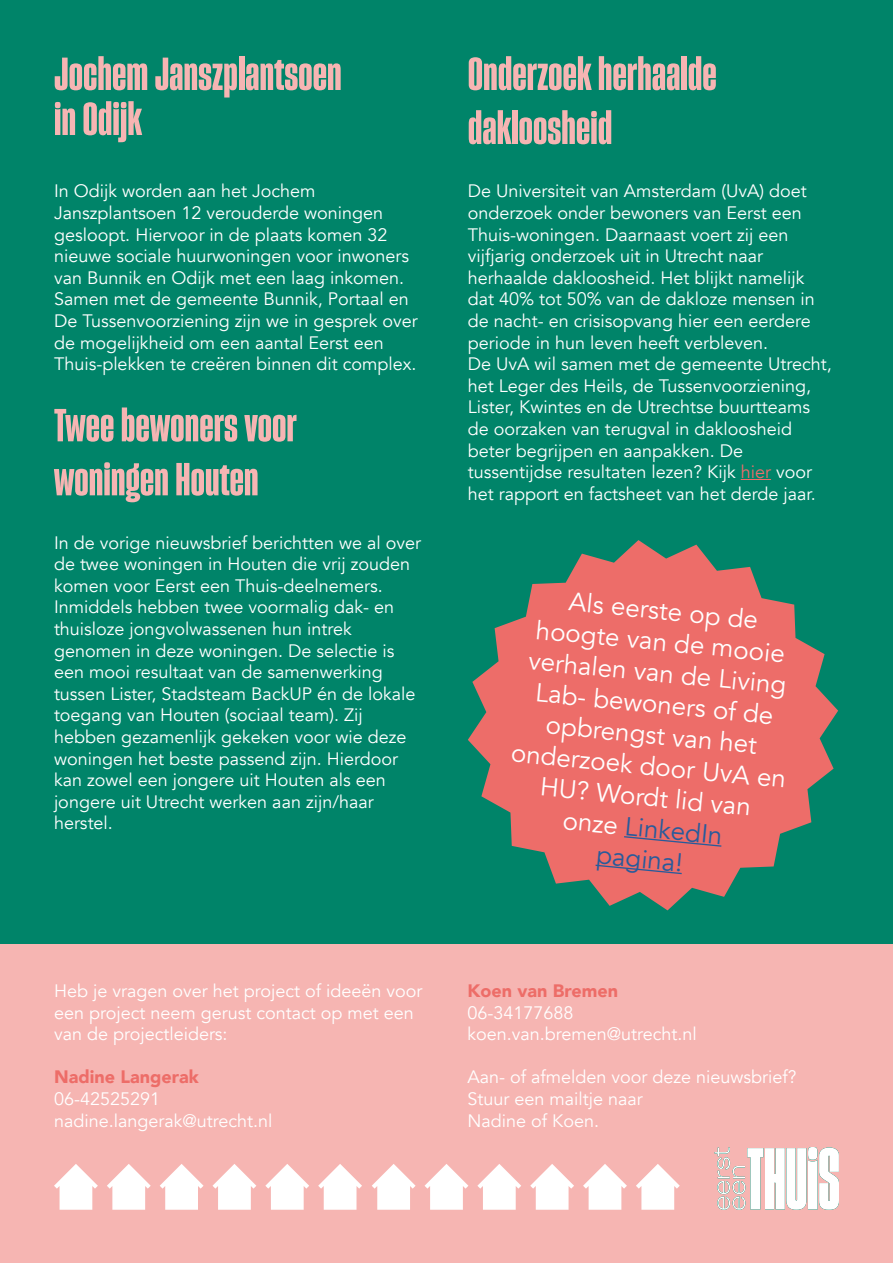
<style>
.page{position:relative;width:893px;height:1263px;background:#fff}
.page>*{position:absolute;margin:0;border:0;box-sizing:border-box;transform-origin:0 0}
.t1{font:45px/54px "Sharp Grotesk Bold 11";color:#f6b5b3;scale:1.12 1}
.t2{font:25.95px/31.2px "Avenir";color:#fff;text-align:center}
.t3{font:18px/21.6px "Avenir";color:#fff}
.t4{font:900 18px "Avenir";color:#ed6d68}
.s1{color:#ed6d6a}
.s2{color:#275b9b}
</style>
<div class="page">
<div style="left:0;top:0;width:893px;height:1261px;background:#008469"></div>
<svg style="left:468px;top:540px;width:370px;height:370px;fill:#ed6d69"></svg>
<svg style="left:623px;top:835px;width:100px;height:12px"></svg>
<svg style="left:594px;top:864px;width:89px;height:11px"></svg>
<hr style="left:741px;top:479px;width:30px;height:1px;background:#ed6d6a">
<div style="left:0;top:944px;width:893px;height:319px;background:#f6b5b2"></div>
<svg style="left:107px;top:1164px;width:44px;height:46px"></svg>
<svg style="left:160px;top:1164px;width:44px;height:46px"></svg>
<svg style="left:265px;top:1164px;width:44px;height:46px"></svg>
<svg style="left:318px;top:1164px;width:44px;height:46px"></svg>
<svg style="left:212px;top:1164px;width:44px;height:46px"></svg>
<svg style="left:425px;top:1164px;width:43px;height:46px"></svg>
<svg style="left:477px;top:1164px;width:44px;height:46px"></svg>
<svg style="left:372px;top:1164px;width:44px;height:46px"></svg>
<svg style="left:583px;top:1164px;width:44px;height:46px"></svg>
<svg style="left:636px;top:1164px;width:44px;height:46px"></svg>
<svg style="left:530px;top:1164px;width:44px;height:46px"></svg>
<svg style="left:715px;top:1147px;width:124px;height:63px"></svg>
<svg style="left:54px;top:1164px;width:44px;height:46px"></svg>
<h1 class="t1" style="left:54px;top:51px;width:258px;line-height:45px">Jochem Janszplantsoen in Odijk</h1>
<p class="t3" style="left:54px;top:181px;width:365px">In Odijk worden aan het Jochem Janszplantsoen 12 verouderde woningen gesloopt. Hiervoor in de plaats komen 32 nieuwe sociale huurwoningen voor inwoners van Bunnik en Odijk met een laag inkomen.<br>Samen met de gemeente Bunnik, Portaal en De Tussenvoorziening zijn we in gesprek over de mogelijkheid om een aantal Eerst een Thuis-plekken te creëren binnen dit complex.</p>
<h1 class="t1" style="left:54px;top:397px;width:218px">Twee bewoners voor woningen Houten</h1>
<p class="t3" style="left:54px;top:532px;width:369px">In de vorige nieuwsbrief berichtten we al over de twee woningen in Houten die vrij zouden komen voor Eerst een Thuis-deelnemers.<br>Inmiddels hebben twee voormalig dak- en thuisloze jongvolwassenen hun intrek genomen in deze woningen. De selectie is een mooi resultaat van de samenwerking tussen Lister, Stadsteam BackUP én de lokale toegang van Houten (sociaal team). Zij hebben gezamenlijk gekeken voor wie deze woningen het beste passend zijn. Hierdoor kan zowel een jongere uit Houten als een jongere uit Utrecht werken aan zijn/haar herstel.</p>
<p class="t3" style="left:54px;top:980px;width:370px">Heb je vragen over het project of ideeën voor een project neem gerust contact op met een van de projectleiders:</p>
<p class="t4" style="left:54px;top:1062px;width:146px">Nadine Langerak</p>
<p class="t3" style="left:54px;top:1088px;width:220px">06-42525291 nadine.langerak@utrecht.nl</p>
<h1 class="t1" style="left:468px;top:46px;width:224px">Onderzoek herhaalde dakloosheid</h1>
<p class="t3" style="left:468px;top:181px;width:366px">De Universiteit van Amsterdam (UvA) doet onderzoek onder bewoners van Eerst een Thuis-woningen. Daarnaast voert zij een vijfjarig onderzoek uit in Utrecht naar herhaalde dakloosheid. Het blijkt namelijk dat 40% tot 50% van de dakloze mensen in de nacht- en crisisopvang hier een eerdere periode in hun leven heeft verbleven.<br>De UvA wil samen met de gemeente Utrecht, het Leger des Heils, de Tussenvoorziening, Lister, Kwintes en de Utrechtse buurtteams de oorzaken van terugval in dakloosheid beter begrijpen en aanpakken. De tussentijdse resultaten lezen? Kijk <span class="s1">hier</span> voor het rapport en factsheet van het derde jaar.</p>
<h2 class="t2" style="left:526px;top:583px;width:277px;rotate:5deg">Als eerste op de hoogte van de mooie verhalen van de Living<br>Lab- bewoners of de opbrengst van het onderzoek door UvA en<br>HU? Wordt lid van<br>onze <span class="s2">LinkedIn<br>pagina!</span></h2>
<p class="t4" style="left:467px;top:975px;width:152px">Koen van Bremen</p>
<p class="t3" style="left:467px;top:1002px;width:231px">06-34177688 koen.van.bremen@utrecht.nl</p>
<p class="t3" style="left:467px;top:1067px;width:331px">Aan- of afmelden voor deze nieuwsbrief?<br>Stuur een mailtje naar<br>Nadine of Koen.</p>
</div>
